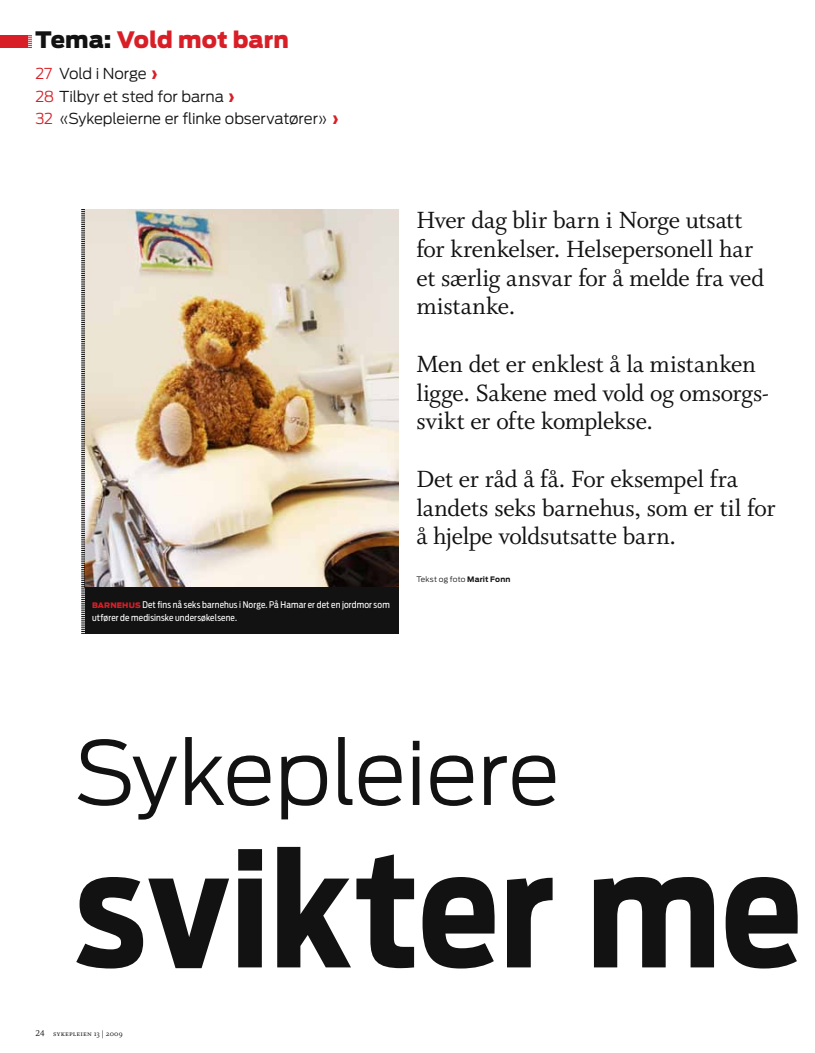
<style>
.page{position:relative;width:815px;height:1053px;background:#fff}
.page>*{position:absolute;margin:0;border:0;box-sizing:border-box;transform-origin:0 0}
.t1{font:700 156.62px "Antenna Cond";letter-spacing:.005em;color:#121212}
.t2{font:300 87.5px "Antenna";letter-spacing:-.005em;color:#121212}
.t3{font:26.25px/28.8px "Whitman Roman LF";letter-spacing:-.01em;color:#121212}
.t4{font:900 22.5px "Antenna";color:#d81f27}
.t5{font:300 15px/22.2px "Antenna";letter-spacing:-.005em;color:#121212}
.t6{font:9.12px/12.5px "Antenna Cond";letter-spacing:.015em;color:#fff}
.t7{font:8.12px "Whitman Small Caps Os F";letter-spacing:.025em;color:#121212}
.t8{font:300 7.5px "Antenna";letter-spacing:.02em;color:#121212}
.s1{color:#121212}
.s2{color:#d81f27}
.s3{font-weight:900;color:#d81f27}
.s4{font-family:"Antenna";font-weight:900;font-size:7.5px;color:#d81f27}
.s5{font-weight:700}
.s6{font-family:"Whitman Roman LF";font-size:9.38px}
</style>
<div class="page">
<div style="left:0;top:35px;width:31px;height:13px;background:#d81f27"></div>
<svg style="left:28px;top:35px;width:4px;height:13px"></svg>
<img style="left:86px;top:209px;width:313px;height:378px">
<svg style="left:81px;top:209px;width:5px;height:425px;background:#96938f"></svg>
<div style="left:85px;top:587px;width:314px;height:47px;background:#121212"></div>
<p class="t4" style="left:35px;top:27px;width:255px"><span class="s1">Tema:</span> Vold mot barn</p>
<p class="t5" style="left:35px;top:63px;width:305px"><span class="s2">27</span> Vold i Norge <span class="s3">›<br></span><span class="s2">28</span> Tilbyr et sted for barna <span class="s3">›<br></span><span class="s2">32</span> «Sykepleierne er flinke observatører» <span class="s3">›</span></p>
<p class="t6" style="left:92px;top:598px;width:299px"><span class="s4">BARNEHUS</span> Det fins nå seks barnehus i Norge. På Hamar er det en jordmor som utfører de medisinske undersøkelsene.</p>
<p class="t3" style="left:416px;top:206px;width:349px">Hver dag blir barn i Norge utsatt for krenkelser. Helsepersonell har et særlig ansvar for å melde fra ved mistanke.</p>
<p class="t3" style="left:416px;top:350px;width:354px">Men det er enklest å la mistanken ligge. Sakene med vold og omsorgs&shy;svikt er ofte komplekse.</p>
<p class="t3" style="left:416px;top:465px;width:361px">Det er råd å få. For eksempel fra landets seks barnehus, som er til for å hjelpe voldsutsatte barn.</p>
<p class="t8" style="left:416px;top:574px;width:96px">Tekst og foto <span class="s5">Marit Fonn</span></p>
<h2 class="t2" style="left:74px;top:720px;width:487px">Sykepleiere</h2>
<h1 class="t1" style="left:75px;top:816px;width:729px">svikter me</h1>
<p class="t7" style="left:35px;top:1029px;width:89px"><span class="s6">24</span> sykepleien 13 | 2009</p>
</div>
